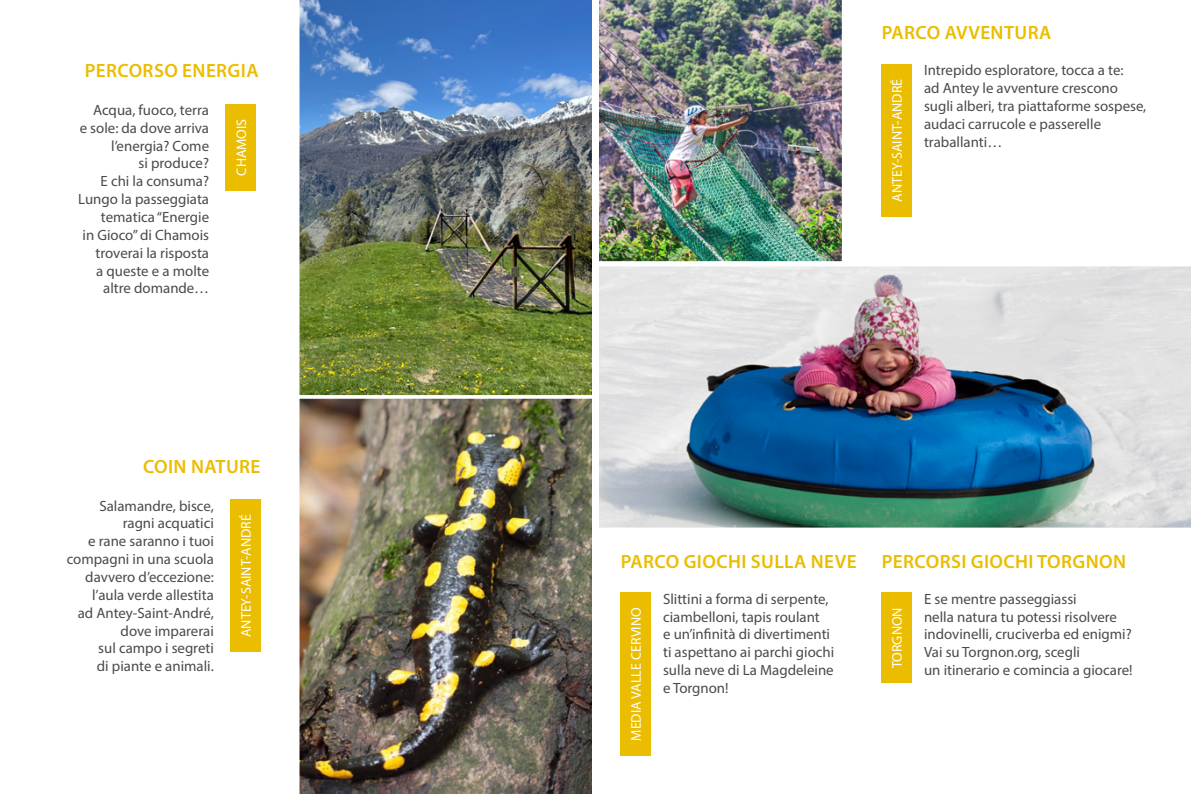
<style>
.page{position:relative;width:1191px;height:794px;background:#fff}
.page>*{position:absolute;margin:0;border:0;box-sizing:border-box;transform-origin:0 0}
.t1{font:600 19.25px "Myriad Pro";letter-spacing:.02em;color:#ebbd00}
.t2{font:14.88px/17.8px "Myriad Pro";color:#4a4a49}
.t3{font:14px "Myriad Pro";color:#fff}
</style>
<div class="page">
<img style="left:299px;top:0;width:293px;height:395px">
<img style="left:299px;top:395px;width:293px;height:399px">
<img style="left:599px;top:266px;width:592px;height:262px">
<img style="left:599px;top:0;width:243px;height:262px">
<div style="left:225px;top:104px;width:31px;height:86px;background:#ebbd00"></div>
<div style="left:230px;top:499px;width:31px;height:153px;background:#ebbd00"></div>
<div style="left:881px;top:64px;width:30px;height:153px;background:#ebbd00"></div>
<div style="left:620px;top:592px;width:30px;height:163px;background:#ebbd00"></div>
<div style="left:881px;top:592px;width:30px;height:91px;background:#ebbd00"></div>
<p class="t1" style="left:85px;top:59px;width:175px">PERCORSO ENERGIA</p>
<p class="t2" style="left:78px;top:101px;width:132px;text-align:right">Acqua, fuoco, terra<br>e sole: da dove arriva l’energia? Come<br>si produce?<br>E chi la consuma?<br>Lungo la passeggiata tematica “Energie<br>in Gioco” di Chamois troverai la risposta<br>a queste e a molte altre domande…</p>
<p class="t3" style="left:233px;top:176px;width:58px;rotate:-90deg">CHAMOIS</p>
<p class="t1" style="left:143px;top:455px;width:119px">COIN NATURE</p>
<p class="t2" style="left:67px;top:496px;width:149px;text-align:right">Salamandre, bisce, ragni acquatici<br>e rane saranno i tuoi compagni in una scuola davvero d’eccezione: l’aula verde allestita<br>ad Antey-Saint-André, dove imparerai<br>sul campo i segreti<br>di piante e animali.</p>
<p class="t3" style="left:237px;top:637px;width:124px;rotate:-90deg">ANTEY-SAINT-ANDRÉ</p>
<p class="t1" style="left:881px;top:21px;width:171px">PARCO AVVENTURA</p>
<p class="t3" style="left:888px;top:202px;width:124px;rotate:-90deg">ANTEY-SAINT-ANDRÉ</p>
<p class="t2" style="left:924px;top:61px;width:224px">Intrepido esploratore, tocca a te:<br>ad Antey le avventure crescono sugli alberi, tra piattaforme sospese, audaci carrucole e passerelle traballanti…</p>
<p class="t1" style="left:621px;top:549px;width:237px">PARCO GIOCHI SULLA NEVE</p>
<p class="t1" style="left:881px;top:549px;width:246px">PERCORSI GIOCHI TORGNON</p>
<p class="t2" style="left:924px;top:589px;width:210px">E se mentre passeggiassi<br>nella natura tu potessi risolvere indovinelli, cruciverba ed enigmi?<br>Vai su Torgnon.org, scegli<br>un itinerario e comincia a giocare!</p>
<p class="t2" style="left:663px;top:589px;width:173px">Slittini a forma di serpente, ciambelloni, tapis roulant<br>e un’infinità di divertimenti ti aspettano ai parchi giochi sulla neve di La Magdeleine e Torgnon!</p>
<p class="t3" style="left:627px;top:740px;width:135px;rotate:-90deg">MEDIA VALLE CERVINO</p>
<p class="t3" style="left:888px;top:668px;width:62px;rotate:-90deg">TORGNON</p>
</div>
